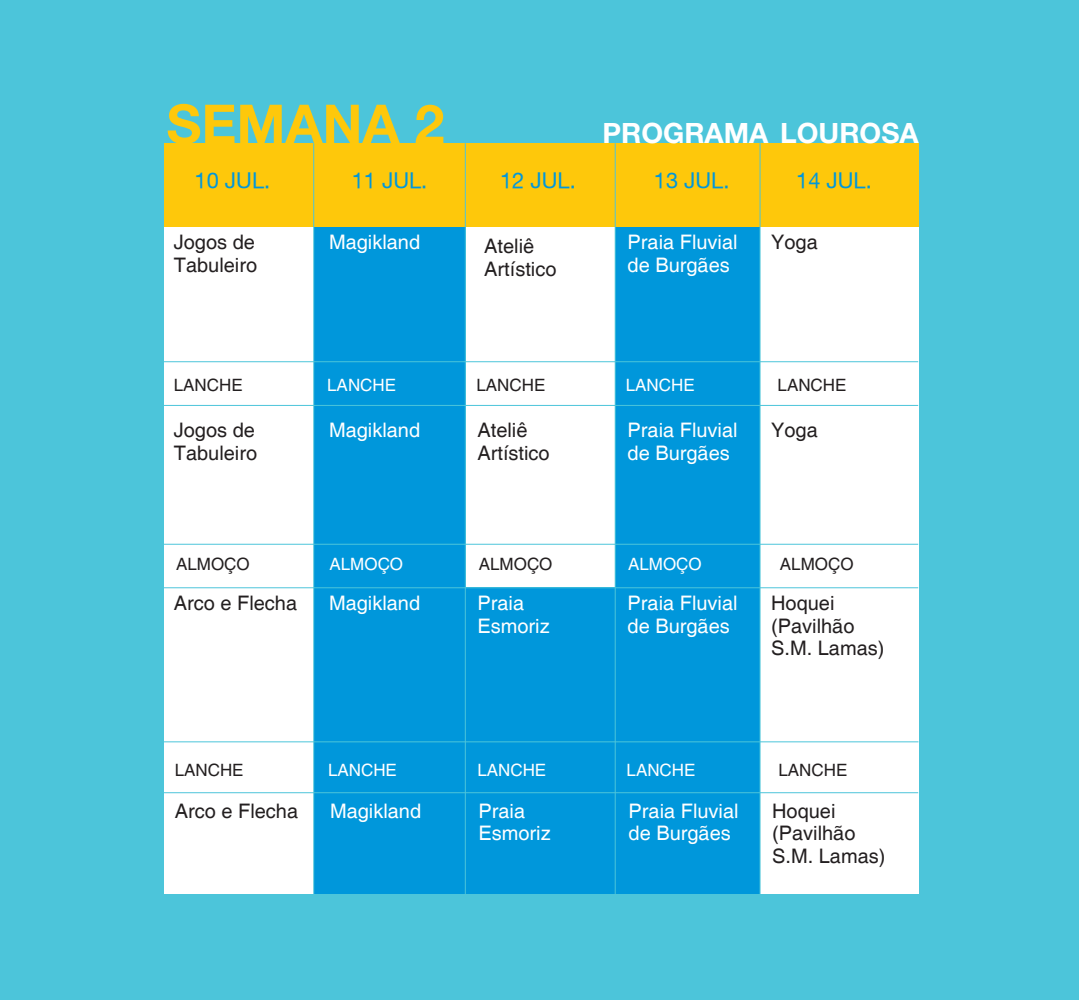
<style>
.page{position:relative;width:1080px;height:1000px;background:#fff}
.page>*{position:absolute;margin:0;border:0;box-sizing:border-box;transform-origin:0 0}
.t1{font:700 54px "Helvetica Neue";color:#fec80b}
.t2{font:700 28px "Helvetica Neue";color:#fff}
.t3{font:21.8px "Helvetica Neue Roman Helvetica Neue Roman";color:#0097db}
.t4{font:20px/22.7px "Helvetica";color:#fff}
.t5{font:20px/22.7px "Helvetica";color:#231f20}
.t6{font:17px "Helvetica LT Std";color:#231f20}
.t7{font:17px "Helvetica LT Std";color:#fff}
</style>
<div class="page">
<div style="left:0;top:0;width:1079px;height:1000px;background:#4cc5da"></div>
<div style="left:164px;top:226px;width:754px;height:668px;background:#fff"></div>
<div style="left:464px;top:588px;width:151px;height:306px;background:#0097db"></div>
<div style="left:615px;top:227px;width:145px;height:667px;background:#0097db"></div>
<div style="left:314px;top:220px;width:151px;height:674px;background:#0097db"></div>
<div style="left:164px;top:143px;width:754px;height:84px;background:#fec80b"></div>
<hr style="left:313px;top:143px;width:1px;height:751px;background:#4cc5da">
<hr style="left:465px;top:143px;width:1px;height:751px;background:#4cc5da">
<hr style="left:162px;top:361px;width:756px;height:1px;background:#4cc5da">
<hr style="left:162px;top:405px;width:756px;height:1px;background:#4cc5da">
<hr style="left:162px;top:544px;width:756px;height:1px;background:#4cc5da">
<hr style="left:162px;top:587px;width:756px;height:1px;background:#4cc5da">
<hr style="left:162px;top:741px;width:756px;height:1px;background:#4cc5da">
<hr style="left:162px;top:792px;width:756px;height:1px;background:#4cc5da">
<hr style="left:615px;top:143px;width:1px;height:751px;background:#4cc5da">
<hr style="left:760px;top:143px;width:1px;height:751px;background:#4cc5da">
<h1 class="t1" style="left:166px;top:91px;width:280px">SEMANA 2</h1>
<p class="t3" style="left:195px;top:167px;width:77px">10 JUL.</p>
<p class="t3" style="left:352px;top:167px;width:77px">11 JUL.</p>
<p class="t3" style="left:500px;top:167px;width:77px">12 JUL.</p>
<p class="t3" style="left:654px;top:167px;width:77px">13 JUL.</p>
<p class="t3" style="left:796px;top:167px;width:77px">14 JUL.</p>
<h2 class="t2" style="left:602px;top:116px;width:318px">PROGRAMA LOUROSA</h2>
<p class="t5" style="left:174px;top:231px;width:85px">Jogos de<br>Tabuleiro</p>
<p class="t4" style="left:329px;top:231px;width:93px">Magikland</p>
<p class="t5" style="left:484px;top:236px;width:74px">Ateliê<br>Artístico</p>
<p class="t4" style="left:628px;top:231px;width:112px">Praia Fluvial de Burgães</p>
<p class="t5" style="left:771px;top:231px;width:48px">Yoga</p>
<p class="t6" style="left:174px;top:375px;width:70px">LANCHE</p>
<p class="t7" style="left:327px;top:375px;width:70px">LANCHE</p>
<p class="t6" style="left:477px;top:375px;width:70px">LANCHE</p>
<p class="t7" style="left:626px;top:375px;width:70px">LANCHE</p>
<p class="t6" style="left:778px;top:375px;width:70px">LANCHE</p>
<p class="t5" style="left:174px;top:419px;width:85px">Jogos de<br>Tabuleiro</p>
<p class="t4" style="left:329px;top:419px;width:93px">Magikland</p>
<p class="t5" style="left:478px;top:419px;width:74px">Ateliê<br>Artístico</p>
<p class="t4" style="left:628px;top:419px;width:112px">Praia Fluvial de Burgães</p>
<p class="t5" style="left:771px;top:419px;width:48px">Yoga</p>
<p class="t6" style="left:176px;top:554px;width:75px">ALMOÇO</p>
<p class="t7" style="left:330px;top:554px;width:75px">ALMOÇO</p>
<p class="t6" style="left:479px;top:554px;width:75px">ALMOÇO</p>
<p class="t7" style="left:628px;top:554px;width:75px">ALMOÇO</p>
<p class="t6" style="left:780px;top:554px;width:75px">ALMOÇO</p>
<p class="t5" style="left:174px;top:592px;width:125px">Arco e Flecha</p>
<p class="t4" style="left:329px;top:592px;width:93px">Magikland</p>
<p class="t4" style="left:478px;top:592px;width:74px">Praia<br>Esmoriz</p>
<p class="t4" style="left:628px;top:592px;width:112px">Praia Fluvial de Burgães</p>
<p class="t5" style="left:771px;top:592px;width:115px">Hoquei (Pavilhão<br>S.M. Lamas)</p>
<p class="t6" style="left:175px;top:760px;width:70px">LANCHE</p>
<p class="t7" style="left:328px;top:760px;width:70px">LANCHE</p>
<p class="t7" style="left:477px;top:760px;width:70px">LANCHE</p>
<p class="t7" style="left:627px;top:760px;width:70px">LANCHE</p>
<p class="t6" style="left:778px;top:760px;width:70px">LANCHE</p>
<p class="t5" style="left:175px;top:800px;width:125px">Arco e Flecha</p>
<p class="t4" style="left:330px;top:800px;width:93px">Magikland</p>
<p class="t4" style="left:479px;top:800px;width:74px">Praia<br>Esmoriz</p>
<p class="t4" style="left:629px;top:800px;width:112px">Praia Fluvial de Burgães</p>
<p class="t5" style="left:772px;top:800px;width:115px">Hoquei (Pavilhão<br>S.M. Lamas)</p>
</div>
